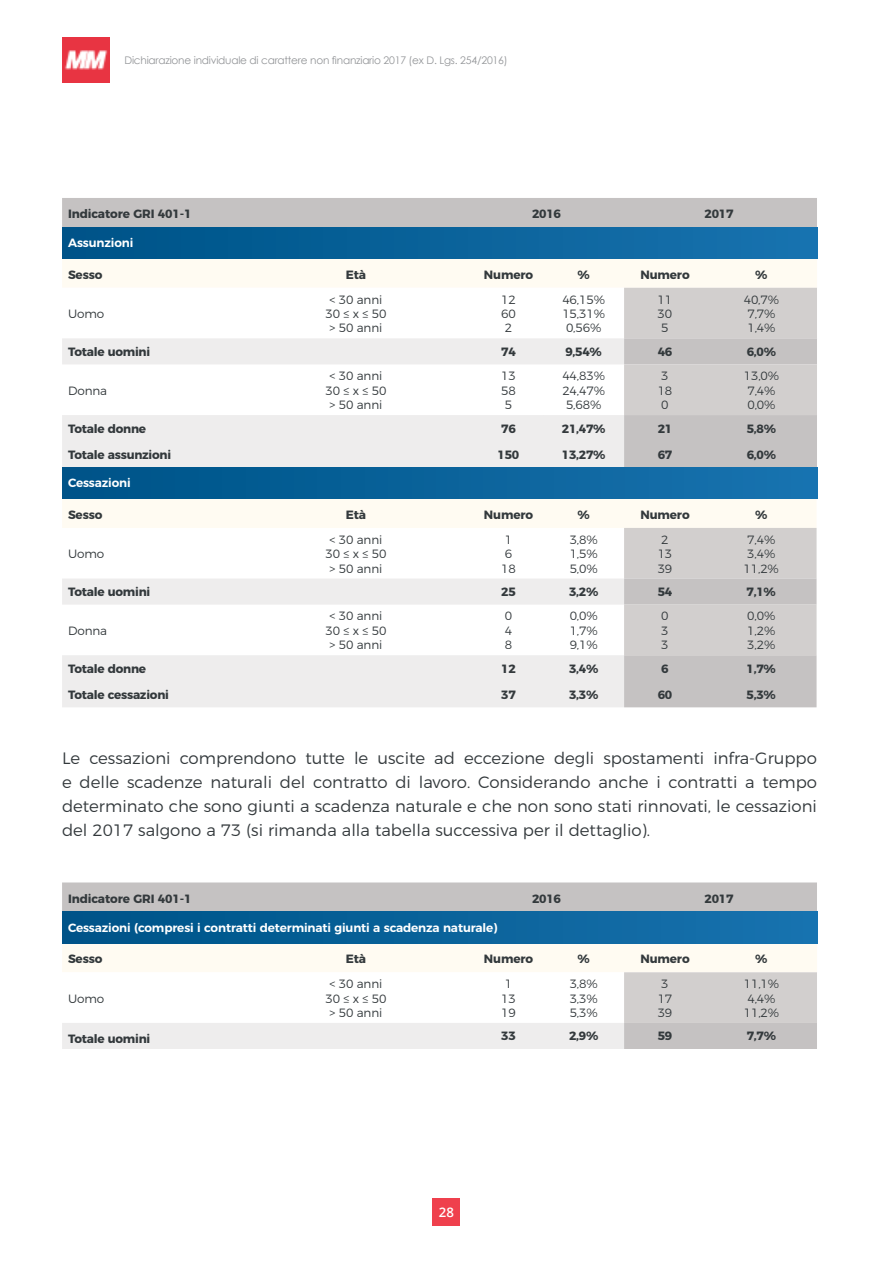
<style>
.page{position:relative;width:893px;height:1263px;background:#fff}
.page>*{position:absolute;margin:0;border:0;box-sizing:border-box;transform-origin:0 0}
.t1{font:300 16.5px/24px "Montserrat";color:#33393c;text-align:justify}
.t2{font:600 13.2px "Open Sans";color:#fff}
.t3{font:300 12px/14.4px "Montserrat";letter-spacing:-.01em;color:#33393c;text-align:center}
.t4{font:700 12px "Montserrat";letter-spacing:-.02em;color:#33393c}
.t5{font:600 12px "Montserrat";letter-spacing:-.01em;color:#fff}
.t6{font:10.5px "Century Gothic";letter-spacing:-.02em;color:#939598}
</style>
<div class="page">
<div style="left:433px;top:1198px;width:27px;height:27px;background:#ef404d"></div>
<img style="left:62px;top:38px;width:48px;height:45px">
<svg style="left:62px;top:259px;width:755px;height:208px"></svg>
<svg style="left:62px;top:943px;width:755px;height:106px"></svg>
<svg style="left:62px;top:499px;width:755px;height:208px"></svg>
<div style="left:62px;top:198px;width:755px;height:29px;background:#c5c2c2"></div>
<div style="left:62px;top:882px;width:755px;height:30px;background:#c5c2c2"></div>
<div style="left:62px;top:227px;width:755px;height:32px;background:linear-gradient(to right,#005287,#1873af)"></div>
<div style="left:62px;top:912px;width:755px;height:31px;background:linear-gradient(to right,#005387,#1872af)"></div>
<div style="left:62px;top:467px;width:755px;height:31px;background:linear-gradient(to right,#005387,#1873af)"></div>
<p class="t6" style="left:124px;top:53px;width:385px">Dichiarazione individuale di carattere non finanziario 2017 (ex D. Lgs. 254/2016)</p>
<p class="t4" style="left:68px;top:204px;width:125px">Indicatore GRI 401-1</p>
<p class="t4" style="left:532px;top:204px;width:30px">2016</p>
<p class="t4" style="left:704px;top:204px;width:30px">2017</p>
<p class="t5" style="left:68px;top:233px;width:67px">Assunzioni</p>
<p class="t4" style="left:68px;top:264px;width:36px">Sesso</p>
<p class="t4" style="left:346px;top:264px;width:22px">Età</p>
<p class="t4" style="left:484px;top:264px;width:51px">Numero</p>
<p class="t4" style="left:577px;top:264px;width:14px">%</p>
<p class="t4" style="left:640px;top:264px;width:51px">Numero</p>
<p class="t4" style="left:755px;top:264px;width:14px">%</p>
<p class="t3" style="left:68px;top:306px;width:38px">Uomo</p>
<p class="t3" style="left:325px;top:291px;width:62px">&lt; 30 anni<br>30 ≤ x ≤ 50 &gt; 50 anni</p>
<p class="t3" style="left:501px;top:291px;width:16px">12<br>60<br>2</p>
<p class="t3" style="left:562px;top:291px;width:44px">46,15%<br>15,31%<br>0,56%</p>
<p class="t3" style="left:658px;top:291px;width:16px">11<br>30<br>5</p>
<p class="t3" style="left:744px;top:291px;width:37px">40,7%<br>7,7%<br>1,4%</p>
<p class="t4" style="left:68px;top:342px;width:84px">Totale uomini</p>
<p class="t4" style="left:501px;top:342px;width:16px">74</p>
<p class="t4" style="left:565px;top:342px;width:38px">9,54%</p>
<p class="t4" style="left:658px;top:342px;width:16px">46</p>
<p class="t4" style="left:747px;top:342px;width:31px">6,0%</p>
<p class="t3" style="left:68px;top:382px;width:41px">Donna</p>
<p class="t3" style="left:325px;top:368px;width:62px">&lt; 30 anni<br>30 ≤ x ≤ 50 &gt; 50 anni</p>
<p class="t3" style="left:501px;top:368px;width:16px">13<br>58<br>5</p>
<p class="t3" style="left:562px;top:368px;width:44px">44,83%<br>24,47%<br>5,68%</p>
<p class="t3" style="left:658px;top:368px;width:16px">3<br>18<br>0</p>
<p class="t3" style="left:744px;top:368px;width:37px">13,0%<br>7,4%<br>0,0%</p>
<p class="t4" style="left:68px;top:418px;width:80px">Totale donne</p>
<p class="t4" style="left:501px;top:418px;width:16px">76</p>
<p class="t4" style="left:562px;top:418px;width:45px">21,47%</p>
<p class="t4" style="left:658px;top:418px;width:16px">21</p>
<p class="t4" style="left:747px;top:418px;width:31px">5,8%</p>
<p class="t4" style="left:68px;top:445px;width:105px">Totale assunzioni</p>
<p class="t4" style="left:498px;top:445px;width:23px">150</p>
<p class="t4" style="left:562px;top:445px;width:45px">13,27%</p>
<p class="t4" style="left:658px;top:445px;width:16px">67</p>
<p class="t4" style="left:747px;top:445px;width:31px">6,0%</p>
<p class="t5" style="left:68px;top:473px;width:64px">Cessazioni</p>
<p class="t4" style="left:68px;top:505px;width:36px">Sesso</p>
<p class="t4" style="left:346px;top:505px;width:22px">Età</p>
<p class="t4" style="left:484px;top:505px;width:51px">Numero</p>
<p class="t4" style="left:577px;top:505px;width:14px">%</p>
<p class="t4" style="left:640px;top:505px;width:51px">Numero</p>
<p class="t4" style="left:755px;top:505px;width:14px">%</p>
<p class="t3" style="left:68px;top:546px;width:38px">Uomo</p>
<p class="t3" style="left:325px;top:531px;width:62px">&lt; 30 anni<br>30 ≤ x ≤ 50 &gt; 50 anni</p>
<p class="t3" style="left:501px;top:531px;width:16px">1<br>6<br>18</p>
<p class="t3" style="left:570px;top:531px;width:30px;text-align:justify">3,8% 1,5% 5,0%</p>
<p class="t3" style="left:658px;top:531px;width:16px">2<br>13<br>39</p>
<p class="t3" style="left:743px;top:531px;width:37px">7,4%<br>3,4%<br>11,2%</p>
<p class="t4" style="left:68px;top:582px;width:84px">Totale uomini</p>
<p class="t4" style="left:501px;top:582px;width:16px">25</p>
<p class="t4" style="left:569px;top:582px;width:31px">3,2%</p>
<p class="t4" style="left:658px;top:582px;width:16px">54</p>
<p class="t4" style="left:747px;top:582px;width:31px">7,1%</p>
<p class="t3" style="left:68px;top:622px;width:41px">Donna</p>
<p class="t3" style="left:325px;top:608px;width:62px">&lt; 30 anni<br>30 ≤ x ≤ 50 &gt; 50 anni</p>
<p class="t3" style="left:505px;top:608px;width:9px;text-align:justify">0<br>4<br>8</p>
<p class="t3" style="left:570px;top:608px;width:30px;text-align:justify">0,0% 1,7% 9,1%</p>
<p class="t3" style="left:661px;top:608px;width:9px;text-align:justify">0<br>3<br>3</p>
<p class="t3" style="left:747px;top:608px;width:30px;text-align:justify">0,0% 1,2% 3,2%</p>
<p class="t4" style="left:68px;top:659px;width:80px">Totale donne</p>
<p class="t4" style="left:501px;top:659px;width:16px">12</p>
<p class="t4" style="left:569px;top:659px;width:31px">3,4%</p>
<p class="t4" style="left:661px;top:659px;width:9px">6</p>
<p class="t4" style="left:747px;top:659px;width:31px">1,7%</p>
<p class="t4" style="left:68px;top:685px;width:102px">Totale cessazioni</p>
<p class="t4" style="left:501px;top:685px;width:16px">37</p>
<p class="t4" style="left:569px;top:685px;width:31px">3,3%</p>
<p class="t4" style="left:658px;top:685px;width:16px">60</p>
<p class="t4" style="left:747px;top:685px;width:31px">5,3%</p>
<p class="t1" style="left:62px;top:745px;width:756px">Le cessazioni comprendono tutte le uscite ad eccezione degli spostamenti infra-Gruppo e delle scadenze naturali del contratto di lavoro. Considerando anche i contratti a tempo determinato che sono giunti a scadenza naturale e che non sono stati rinnovati, le cessazioni del 2017 salgono a 73 (si rimanda alla tabella successiva per il dettaglio).</p>
<p class="t4" style="left:68px;top:888px;width:125px">Indicatore GRI 401-1</p>
<p class="t4" style="left:532px;top:888px;width:30px">2016</p>
<p class="t4" style="left:704px;top:888px;width:30px">2017</p>
<p class="t5" style="left:68px;top:918px;width:431px">Cessazioni (compresi i contratti determinati giunti a scadenza naturale)</p>
<p class="t4" style="left:68px;top:949px;width:36px">Sesso</p>
<p class="t4" style="left:346px;top:949px;width:22px">Età</p>
<p class="t4" style="left:484px;top:949px;width:51px">Numero</p>
<p class="t4" style="left:577px;top:949px;width:14px">%</p>
<p class="t4" style="left:640px;top:949px;width:51px">Numero</p>
<p class="t4" style="left:755px;top:949px;width:14px">%</p>
<p class="t3" style="left:68px;top:990px;width:38px">Uomo</p>
<p class="t3" style="left:325px;top:976px;width:62px">&lt; 30 anni<br>30 ≤ x ≤ 50 &gt; 50 anni</p>
<p class="t3" style="left:501px;top:976px;width:16px">1<br>13<br>19</p>
<p class="t3" style="left:570px;top:976px;width:30px;text-align:justify">3,8% 3,3% 5,3%</p>
<p class="t3" style="left:658px;top:976px;width:16px">3<br>17<br>39</p>
<p class="t3" style="left:744px;top:976px;width:37px">11,1%<br>4,4%<br>11,2%</p>
<p class="t4" style="left:68px;top:1029px;width:84px">Totale uomini</p>
<p class="t4" style="left:501px;top:1026px;width:16px">33</p>
<p class="t4" style="left:569px;top:1026px;width:31px">2,9%</p>
<p class="t4" style="left:658px;top:1026px;width:16px">59</p>
<p class="t4" style="left:747px;top:1026px;width:31px">7,7%</p>
<p class="t2" style="left:439px;top:1203px;width:17px">28</p>
</div>
